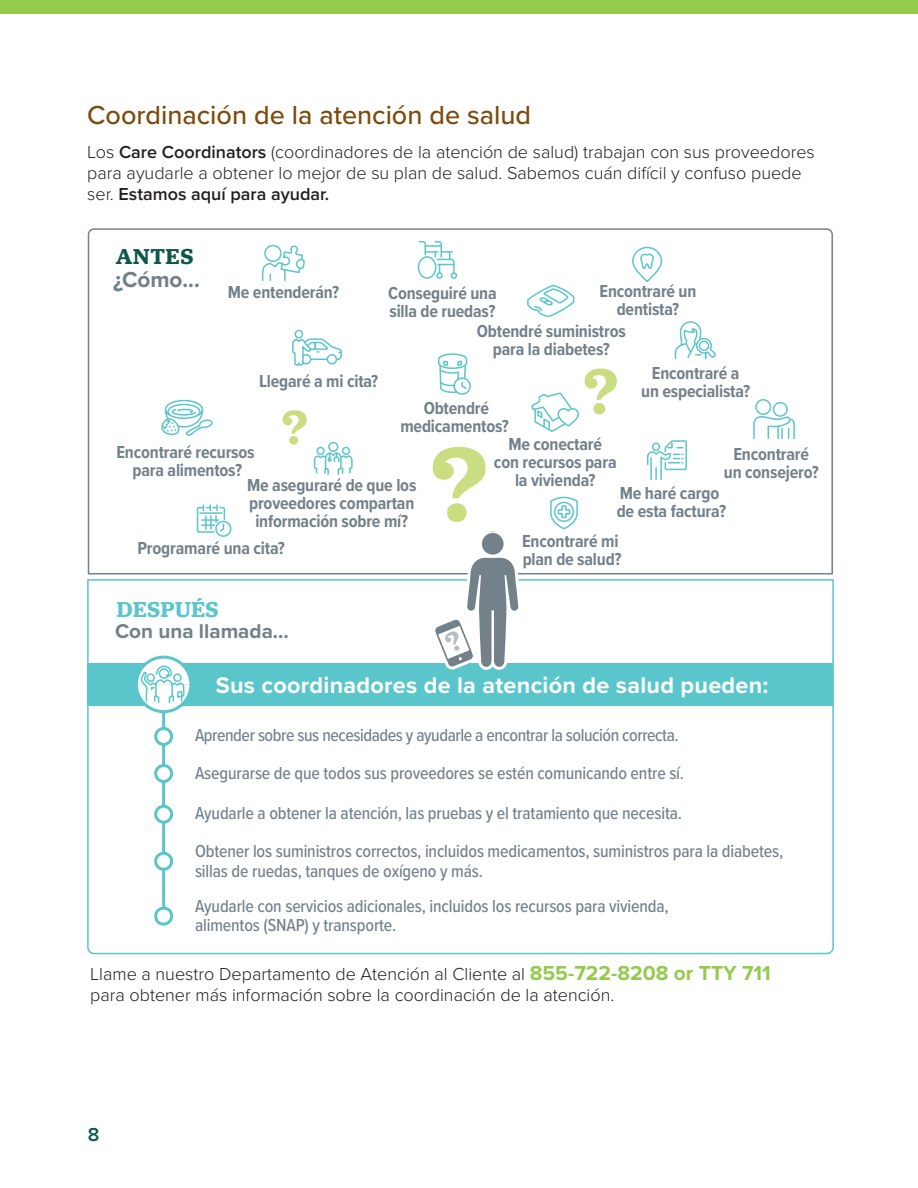
<style>
.page{position:relative;width:918px;height:1188px;background:#fff}
.page>*{position:absolute;margin:0;border:0;box-sizing:border-box;transform-origin:0 0}
.subhead{font:500 27px "Proxima Nova";color:#7d4b0d}
.t1{font:700 23.4px "Proxima Nova";letter-spacing:.01em;color:#fff}
.t2{font:700 22.5px/22.2px "Proxima Nova";color:#727f8a}
.t3{font:600 22.5px "Jubilat";letter-spacing:.02em;color:#5ac6cc}
.t4{font:700 20.7px "Proxima Nova";color:#73818b}
.back_heads{font:600 19.5px "Proxima Nova";color:#0d584b}
.t5{font:500 18px/19.5px "Proxima Nova Cond";letter-spacing:-.01em;color:#73818b}
.t6{font:700 18px/18px "Proxima Nova Cond";letter-spacing:-.01em;color:#73818b;text-align:center}
.text{font:300 18px/21px "Proxima Nova";color:#231f20}
.t7{font:300 18px/21.6px "Proxima Nova";color:#211e1e}
.s1{font-weight:600}
.s2{font-family:"Jubilat";font-weight:600;color:#0d584b}
.s3{font-weight:700;font-size:21px;color:#94ca4e}
</style>
<div class="page">
<div style="left:0;top:0;width:918px;height:14px;background:#94ca4e"></div>
<svg style="left:88px;top:228px;width:745px;height:346px"></svg>
<svg style="left:87px;top:579px;width:747px;height:376px"></svg>
<div style="left:87px;top:663px;width:746px;height:42px;background:#5ac6cb"></div>
<svg style="left:431px;top:531px;width:91px;height:139px"></svg>
<svg style="left:283px;top:410px;width:24px;height:35px"></svg>
<div style="left:165px;top:400px;width:38px;height:19px;border:2px solid #5ac6cb;border-radius:50%"></div>
<svg style="left:160px;top:403px;width:53px;height:35px"></svg>
<svg style="left:646px;top:426px;width:42px;height:53px"></svg>
<div style="left:652px;top:443px;width:8px;height:8px;border:2px solid #5ac6cb;border-radius:50%"></div>
<svg style="left:261px;top:245px;width:45px;height:37px"></svg>
<svg style="left:526px;top:284px;width:49px;height:34px"></svg>
<div style="left:328px;top:442px;width:10px;height:10px;border:2px solid #5ac6cb;border-radius:50%"></div>
<div style="left:316px;top:447px;width:9px;height:8px;border:2px solid #5ac6cb;border-radius:50%"></div>
<svg style="left:313px;top:451px;width:40px;height:25px"></svg>
<div style="left:342px;top:447px;width:8px;height:8px;border:2px solid #5ac6cb;border-radius:50%"></div>
<svg style="left:549px;top:496px;width:30px;height:34px"></svg>
<div style="left:215px;top:521px;width:16px;height:16px;border:2px solid #5ac6cb;border-radius:50%"></div>
<svg style="left:196px;top:505px;width:30px;height:28px"></svg>
<svg style="left:674px;top:320px;width:44px;height:40px"></svg>
<svg style="left:530px;top:369px;width:87px;height:64px"></svg>
<div style="left:632px;top:247px;width:30px;height:35px;border:2px solid #5ac6cb;border-radius:14px"></div>
<svg style="left:641px;top:252px;width:14px;height:18px"></svg>
<div style="left:418px;top:256px;width:18px;height:23px;border:2px solid #5ac6cb;border-radius:50%"></div>
<div style="left:436px;top:272px;width:7px;height:7px;border:2px solid #5ac6cb;border-radius:50%"></div>
<div style="left:451px;top:272px;width:6px;height:7px;border:2px solid #5ac6cb;border-radius:50%"></div>
<svg style="left:418px;top:240px;width:37px;height:34px"></svg>
<div style="left:453px;top:377px;width:18px;height:18px;border:2px solid #5ac6cb;border-radius:50%"></div>
<svg style="left:437px;top:353px;width:31px;height:41px"></svg>
<div style="left:295px;top:330px;width:8px;height:8px;border:2px solid #5ac6cb;border-radius:50%"></div>
<svg style="left:291px;top:337px;width:52px;height:30px"></svg>
<div style="left:773px;top:402px;width:15px;height:15px;border:2px solid #5ac6cb;border-radius:50%"></div>
<div style="left:755px;top:399px;width:16px;height:16px;border:2px solid #5ac6cb;border-radius:50%"></div>
<svg style="left:753px;top:415px;width:43px;height:25px"></svg>
<hr style="left:162px;top:707px;width:3px;height:207px;background:#5ac6cb">
<svg style="left:152px;top:905px;width:27px;height:23px"></svg>
<svg style="left:152px;top:852px;width:24px;height:19px"></svg>
<div style="left:156px;top:806px;width:16px;height:16px;background:#fff;border-radius:50%"></div>
<div style="left:154px;top:805px;width:19px;height:19px;border:3px solid #5ac6cb;border-radius:50%"></div>
<div style="left:156px;top:766px;width:16px;height:15px;background:#fff;border-radius:50%"></div>
<div style="left:154px;top:764px;width:19px;height:19px;border:3px solid #5ac6cb;border-radius:50%"></div>
<div style="left:156px;top:728px;width:16px;height:16px;background:#fff;border-radius:50%"></div>
<div style="left:154px;top:727px;width:19px;height:19px;border:3px solid #5ac6cb;border-radius:50%"></div>
<svg style="left:433px;top:447px;width:53px;height:75px"></svg>
<svg style="left:136px;top:657px;width:55px;height:55px"></svg>
<p class="subhead" style="left:87px;top:95px;width:445px">Coordinación de la atención de salud</p>
<p class="text" style="left:87px;top:141px;width:729px">Los <span class="s1">Care Coordinators</span> (coordinadores de la atención de salud) trabajan con sus proveedores para ayudarle a obtener lo mejor de su plan de salud. Sabemos cuán difícil y confuso puede ser. <span class="s1">Estamos aquí para ayudar.</span></p>
<p class="t2" style="left:113px;top:245px;width:88px"><span class="s2">ANTES </span>¿Cómo...</p>
<p class="t6" style="left:228px;top:282px;width:113px">Me entenderán?</p>
<p class="t6" style="left:259px;top:372px;width:121px">Llegaré a mi cita?</p>
<p class="t6" style="left:388px;top:283px;width:110px;text-align:left">Conseguiré una silla de ruedas?</p>
<p class="t6" style="left:600px;top:282px;width:98px">Encontraré un dentista?</p>
<p class="t6" style="left:477px;top:321px;width:150px">Obtendré suministros para la diabetes?</p>
<p class="t6" style="left:400px;top:398px;width:110px">Obtendré medicamentos?</p>
<p class="t6" style="left:641px;top:364px;width:111px">Encontraré a un especialista?</p>
<p class="t6" style="left:116px;top:442px;width:140px">Encontraré recursos para alimentos?</p>
<p class="t6" style="left:247px;top:475px;width:171px">Me aseguraré de que los proveedores compartan información sobre mí?</p>
<p class="t6" style="left:137px;top:538px;width:149px">Programaré una cita?</p>
<p class="t3" style="left:117px;top:595px;width:104px">DESPUÉS</p>
<p class="t4" style="left:115px;top:616px;width:175px">Con una llamada...</p>
<p class="t6" style="left:494px;top:434px;width:124px">Me conectaré con recursos para la vivienda?</p>
<p class="t6" style="left:724px;top:444px;width:96px">Encontraré un consejero?</p>
<p class="t6" style="left:617px;top:484px;width:111px;text-align:left">Me haré cargo de esta factura?</p>
<p class="t6" style="left:522px;top:532px;width:101px;text-align:left">Encontraré mi plan de salud?</p>
<p class="t1" style="left:216px;top:667px;width:554px">Sus coordinadores de la atención de salud pueden:</p>
<p class="t5" style="left:195px;top:715px;width:491px;line-height:38.2px">Aprender sobre sus necesidades y ayudarle a encontrar la solución correcta.<br>Asegurarse de que todos sus proveedores se estén comunicando entre sí.</p>
<p class="t5" style="left:195px;top:803px;width:489px">Ayudarle a obtener la atención, las pruebas y el tratamiento que necesita.</p>
<p class="t5" style="left:195px;top:841px;width:590px">Obtener los suministros correctos, incluidos medicamentos, suministros para la diabetes, sillas de ruedas, tanques de oxígeno y más.</p>
<p class="t5" style="left:195px;top:895px;width:475px">Ayudarle con servicios adicionales, incluidos los recursos para vivienda, alimentos (SNAP) y transporte.</p>
<p class="t7" style="left:90px;top:962px;width:682px">Llame a nuestro Departamento de Atención al Cliente al <span class="s3">855-722-8208 or TTY 711 </span>para obtener más información sobre la coordinación de la atención.</p>
<p class="back_heads" style="left:88px;top:1120px;width:13px">8</p>
</div>
